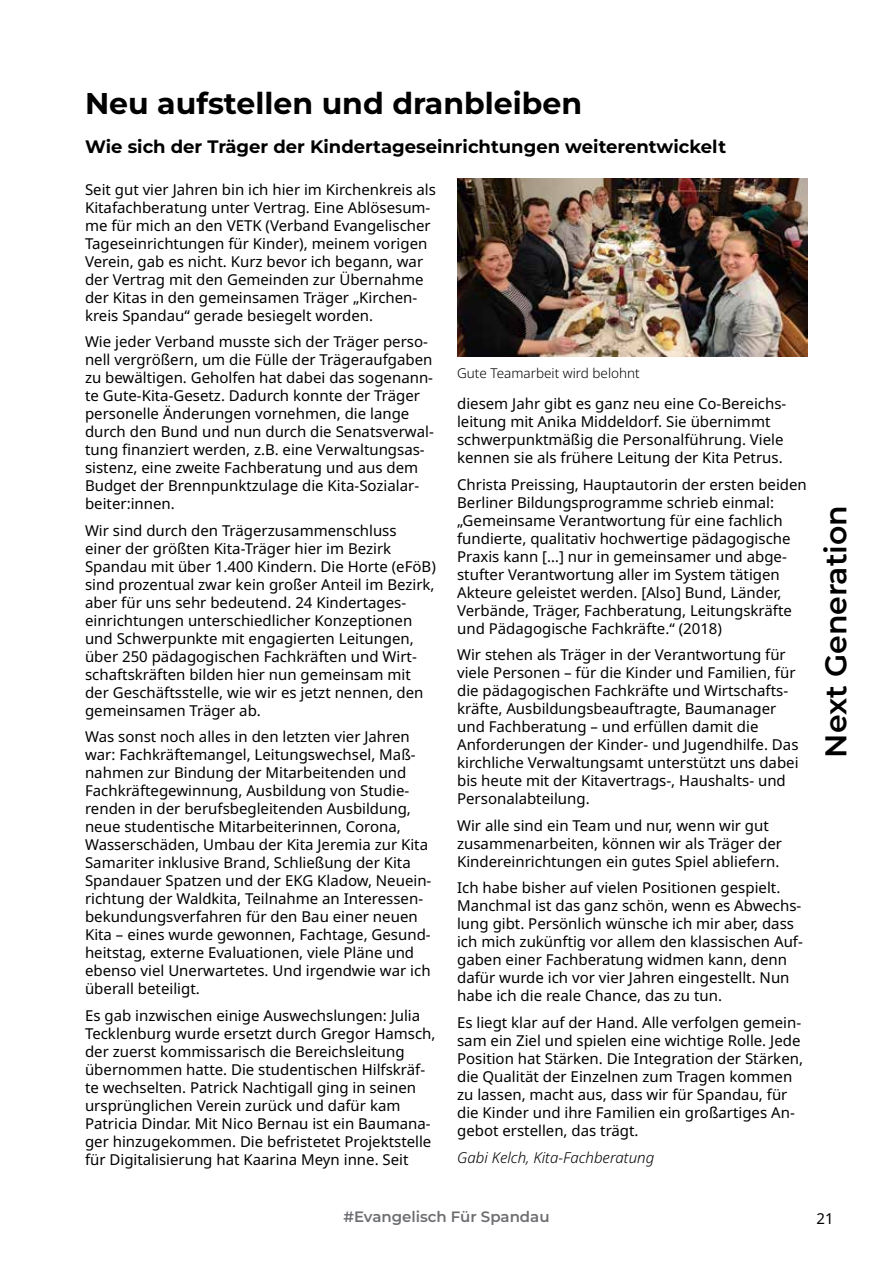
<style>
.page{position:relative;width:893px;height:1263px;background:#fff}
.page>*{position:absolute;margin:0;border:0;box-sizing:border-box;transform-origin:0 0}
.t1{font:700 30px "Montserrat";color:#000}
.t2{font:600 30px "Montserrat";color:#000}
.t3{font:700 18px "Montserrat";color:#000}
.t4{font:15px/18px "Noto Sans";color:#000}
.t5{font:italic 300 15px "Noto Sans";color:#000}
.t6{font:600 15px "Montserrat";color:#6d6e71}
.t7{font:300 13.5px "Noto Sans";color:#000}
</style>
<div class="page">
<hr style="left:0;top:1035px;width:1px;height:143px;background:#662d91">
<img style="left:457px;top:179px;width:351px;height:178px">
<h1 class="t1" style="left:85px;top:83px;width:499px">Neu aufstellen und dranbleiben</h1>
<p class="t3" style="left:85px;top:134px;width:643px">Wie sich der Träger der Kindertageseinrichtungen weiterentwickelt</p>
<p class="t4" style="left:85px;top:180px;width:352px">Seit gut vier Jahren bin ich hier im Kirchenkreis als Kitafachberatung unter Vertrag. Eine Ablösesum&shy;me für mich an den VETK (Verband Evangelischer Tageseinrichtungen für Kinder), meinem vorigen Verein, gab es nicht. Kurz bevor ich begann, war der Vertrag mit den Gemeinden zur Übernahme der Kitas in den gemeinsamen Träger „Kirchen&shy;kreis Spandau“ gerade besiegelt worden.</p>
<p class="t4" style="left:85px;top:333px;width:350px">Wie jeder Verband musste sich der Träger perso&shy;nell vergrößern, um die Fülle der Trägeraufgaben zu bewältigen. Geholfen hat dabei das sogenann&shy;te Gute-Kita-Gesetz. Dadurch konnte der Träger personelle Änderungen vornehmen, die lange durch den Bund und nun durch die Senatsverwal&shy;tung finanziert werden, z.B. eine Verwaltungsas&shy;sistenz, eine zweite Fachberatung und aus dem Budget der Brennpunktzulage die Kita-Sozialar&shy;beiter:innen.</p>
<p class="t4" style="left:85px;top:521px;width:352px">Wir sind durch den Trägerzusammenschluss einer der größten Kita-Träger hier im Bezirk Spandau mit über 1.400 Kindern. Die Horte (eFöB) sind prozentual zwar kein großer Anteil im Bezirk, aber für uns sehr bedeutend. 24 Kindertages&shy;einrichtungen unterschiedlicher Konzeptionen und Schwerpunkte mit engagierten Leitungen, über 250 pädagogischen Fachkräften und Wirt&shy;schaftskräften bilden hier nun gemeinsam mit der Geschäftsstelle, wie wir es jetzt nennen, den gemeinsamen Träger ab.</p>
<p class="t4" style="left:85px;top:728px;width:348px">Was sonst noch alles in den letzten vier Jahren war: Fachkräftemangel, Leitungswechsel, Maß&shy;nahmen zur Bindung der Mitarbeitenden und Fachkräftegewinnung, Ausbildung von Studie&shy;renden in der berufsbegleitenden Ausbildung, neue studentische Mitarbeiterinnen, Corona, Wasserschäden, Umbau der Kita Jeremia zur Kita Samariter inklusive Brand, Schließung der Kita Spandauer Spatzen und der EKG Kladow, Neuein&shy;richtung der Waldkita, Teilnahme an Interessen&shy;bekundungsverfahren für den Bau einer neuen Kita – eines wurde gewonnen, Fachtage, Gesund&shy;heitstag, externe Evaluationen, viele Pläne und ebenso viel Unerwartetes. Und irgendwie war ich überall beteiligt.</p>
<p class="t4" style="left:85px;top:1006px;width:352px">Es gab inzwischen einige Auswechslungen: Julia Tecklenburg wurde ersetzt durch Gregor Hamsch, der zuerst kommissarisch die Bereichsleitung übernommen hatte. Die studentischen Hilfskräf&shy;te wechselten. Patrick Nachtigall ging in seinen ursprünglichen Verein zurück und dafür kam Patricia Dindar. Mit Nico Bernau ist ein Baumana&shy;ger hinzugekommen. Die befristetet Projektstelle für Digitalisierung hat Kaarina Meyn inne. Seit</p>
<p class="t7" style="left:457px;top:365px;width:184px">Gute Teamarbeit wird belohnt</p>
<p class="t4" style="left:457px;top:395px;width:331px">diesem Jahr gibt es ganz neu eine Co-Bereichs&shy;leitung mit Anika Middeldorf. Sie übernimmt schwerpunktmäßig die Personalführung. Viele kennen sie als frühere Leitung der Kita Petrus.</p>
<p class="t4" style="left:457px;top:476px;width:351px">Christa Preissing, Hauptautorin der ersten beiden Berliner Bildungsprogramme schrieb einmal: „Gemeinsame Verantwortung für eine fachlich fundierte, qualitativ hochwertige pädagogische Praxis kann […] nur in gemeinsamer und abge&shy;stufter Verantwortung aller im System tätigen Akteure geleistet werden. [Also] Bund, Länder, Verbände, Träger, Fachberatung, Leitungskräfte und Pädagogische Fachkräfte.“ (2018)</p>
<p class="t4" style="left:457px;top:646px;width:343px">Wir stehen als Träger in der Verantwortung für viele Personen – für die Kinder und Familien, für die pädagogischen Fachkräfte und Wirtschafts&shy;kräfte, Ausbildungsbeauftragte, Baumanager und Fachberatung – und erfüllen damit die Anforderungen der Kinder- und Jugendhilfe. Das kirchliche Verwaltungsamt unterstützt uns dabei bis heute mit der Kitavertrags-, Haushalts- und Personalabteilung.</p>
<p class="t4" style="left:457px;top:817px;width:326px">Wir alle sind ein Team und nur, wenn wir gut zusammenarbeiten, können wir als Träger der<br>Kindereinrichtungen ein gutes Spiel abliefern.</p>
<p class="t4" style="left:457px;top:879px;width:347px">Ich habe bisher auf vielen Positionen gespielt.<br>Manchmal ist das ganz schön, wenn es Abwechs&shy;lung gibt. Persönlich wünsche ich mir aber, dass ich mich zukünftig vor allem den klassischen Auf&shy;gaben einer Fachberatung widmen kann, denn dafür wurde ich vor vier Jahren eingestellt. Nun habe ich die reale Chance, das zu tun.</p>
<p class="t4" style="left:457px;top:1014px;width:347px">Es liegt klar auf der Hand. Alle verfolgen gemein&shy;sam ein Ziel und spielen eine wichtige Rolle. Jede Position hat Stärken. Die Integration der Stärken, die Qualität der Einzelnen zum Tragen kommen zu lassen, macht aus, dass wir für Spandau, für die Kinder und ihre Familien ein großartiges An&shy;gebot erstellen, das trägt.</p>
<p class="t5" style="left:457px;top:1146px;width:199px">Gabi Kelch, Kita-Fachberatung</p>
<h1 class="t2" style="left:816px;top:758px;width:254px;rotate:-90deg">Next Generation</h1>
<p class="t6" style="left:343px;top:1207px;width:208px">#Evangelisch Für Spandau</p>
<p class="t4" style="left:816px;top:1209px;width:19px">21</p>
</div>
